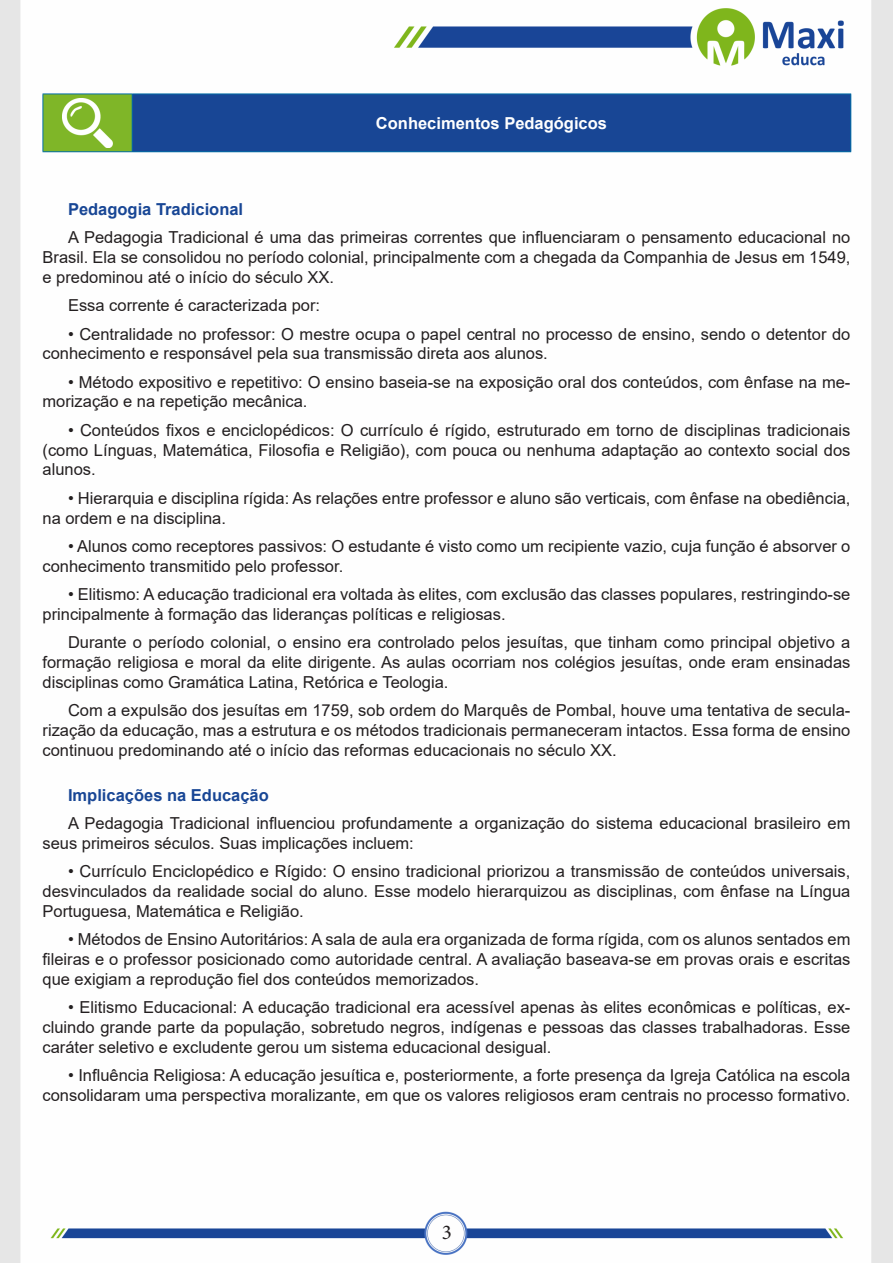
<style>
.page{position:relative;width:893px;height:1263px;background:#fff}
.page>*{position:absolute;margin:0;border:0;box-sizing:border-box;transform-origin:0 0}
.t1{font:21px "Minion Pro";color:#231f20}
.TEXTO_BASE{font:16.5px/19.8px "Arial";color:#231f20;text-align:justify}
.TEXTO_BASE-2{font:700 16.5px "Arial";color:#184695}
.CENTRALIZAR{font:700 16.5px "Arial";color:#fff}
</style>
<div class="page">
<img style="left:0;top:0;width:893px;height:1263px">
<div style="left:43px;top:94px;width:89px;height:58px;background:#7fb628"></div>
<div style="left:132px;top:94px;width:719px;height:58px;background:#184695"></div>
<hr style="left:43px;top:94px;width:89px;height:1px;background:#036ea6">
<hr style="left:43px;top:94px;width:1px;height:57px;background:#036ea6">
<hr style="left:43px;top:151px;width:89px;height:1px;background:#036ea6">
<hr style="left:132px;top:94px;width:719px;height:1px;background:#036ea6">
<hr style="left:132px;top:94px;width:1px;height:57px;background:#036ea6">
<hr style="left:850px;top:94px;width:1px;height:57px;background:#036ea6">
<hr style="left:132px;top:151px;width:719px;height:1px;background:#036ea6">
<img style="left:62px;top:98px;width:51px;height:49px">
<p class="CENTRALIZAR" style="left:376px;top:111px;width:233px">Conhecimentos Pedagógicos</p>
<p class="TEXTO_BASE-2" style="left:68px;top:198px;width:177px">Pedagogia Tradicional</p>
<p class="TEXTO_BASE" style="left:43px;top:228px;width:809px;text-indent:26px">A Pedagogia Tradicional é uma das primeiras correntes que influenciaram o pensamento educacional no Brasil. Ela se consolidou no período colonial, principalmente com a chegada da Companhia de Jesus em 1549, e predominou até o início do século XX.</p>
<p class="TEXTO_BASE" style="left:68px;top:295px;width:254px">Essa corrente é caracterizada por:</p>
<p class="TEXTO_BASE" style="left:43px;top:324px;width:809px;text-indent:26px">• Centralidade no professor: O mestre ocupa o papel central no processo de ensino, sendo o detentor do conhecimento e responsável pela sua transmissão direta aos alunos.</p>
<p class="TEXTO_BASE" style="left:43px;top:372px;width:809px;text-indent:26px">• Método expositivo e repetitivo: O ensino baseia-se na exposição oral dos conteúdos, com ênfase na me&shy;morização e na repetição mecânica.</p>
<p class="TEXTO_BASE" style="left:43px;top:420px;width:809px;text-indent:26px">• Conteúdos fixos e enciclopédicos: O currículo é rígido, estruturado em torno de disciplinas tradicionais (como Línguas, Matemática, Filosofia e Religião), com pouca ou nenhuma adaptação ao contexto social dos alunos.</p>
<p class="TEXTO_BASE" style="left:43px;top:488px;width:809px;text-indent:26px">• Hierarquia e disciplina rígida: As relações entre professor e aluno são verticais, com ênfase na obediência, na ordem e na disciplina.</p>
<p class="TEXTO_BASE" style="left:43px;top:536px;width:809px;text-indent:26px">• Alunos como receptores passivos: O estudante é visto como um recipiente vazio, cuja função é absorver o conhecimento transmitido pelo professor.</p>
<p class="TEXTO_BASE" style="left:43px;top:584px;width:809px;text-indent:26px">• Elitismo: A educação tradicional era voltada às elites, com exclusão das classes populares, restringindo-se principalmente à formação das lideranças políticas e religiosas.</p>
<p class="TEXTO_BASE" style="left:43px;top:632px;width:809px;text-indent:26px">Durante o período colonial, o ensino era controlado pelos jesuítas, que tinham como principal objetivo a formação religiosa e moral da elite dirigente. As aulas ocorriam nos colégios jesuítas, onde eram ensinadas disciplinas como Gramática Latina, Retórica e Teologia.</p>
<p class="TEXTO_BASE" style="left:43px;top:700px;width:809px;text-indent:26px">Com a expulsão dos jesuítas em 1759, sob ordem do Marquês de Pombal, houve uma tentativa de secula&shy;rização da educação, mas a estrutura e os métodos tradicionais permaneceram intactos. Essa forma de ensino continuou predominando até o início das reformas educacionais no século XX.</p>
<p class="TEXTO_BASE-2" style="left:68px;top:783px;width:202px">Implicações na Educação</p>
<p class="TEXTO_BASE" style="left:43px;top:813px;width:809px;text-indent:26px">A Pedagogia Tradicional influenciou profundamente a organização do sistema educacional brasileiro em seus primeiros séculos. Suas implicações incluem:</p>
<p class="TEXTO_BASE" style="left:43px;top:861px;width:809px;text-indent:26px">• Currículo Enciclopédico e Rígido: O ensino tradicional priorizou a transmissão de conteúdos universais, desvinculados da realidade social do aluno. Esse modelo hierarquizou as disciplinas, com ênfase na Língua Portuguesa, Matemática e Religião.</p>
<p class="TEXTO_BASE" style="left:43px;top:929px;width:809px;text-indent:26px">• Métodos de Ensino Autoritários: A sala de aula era organizada de forma rígida, com os alunos sentados em fileiras e o professor posicionado como autoridade central. A avaliação baseava-se em provas orais e escritas que exigiam a reprodução fiel dos conteúdos memorizados.</p>
<p class="TEXTO_BASE" style="left:43px;top:997px;width:809px;text-indent:26px">• Elitismo Educacional: A educação tradicional era acessível apenas às elites econômicas e políticas, ex&shy;cluindo grande parte da população, sobretudo negros, indígenas e pessoas das classes trabalhadoras. Esse caráter seletivo e excludente gerou um sistema educacional desigual.</p>
<p class="TEXTO_BASE" style="left:43px;top:1065px;width:809px;text-align:right">• Influência Religiosa: A educação jesuítica e, posteriormente, a forte presença da Igreja Católica na escola consolidaram uma perspectiva moralizante, em que os valores religiosos eram centrais no processo formativo.</p>
<p class="t1" style="left:442px;top:1218px;width:12px">3</p>
</div>
